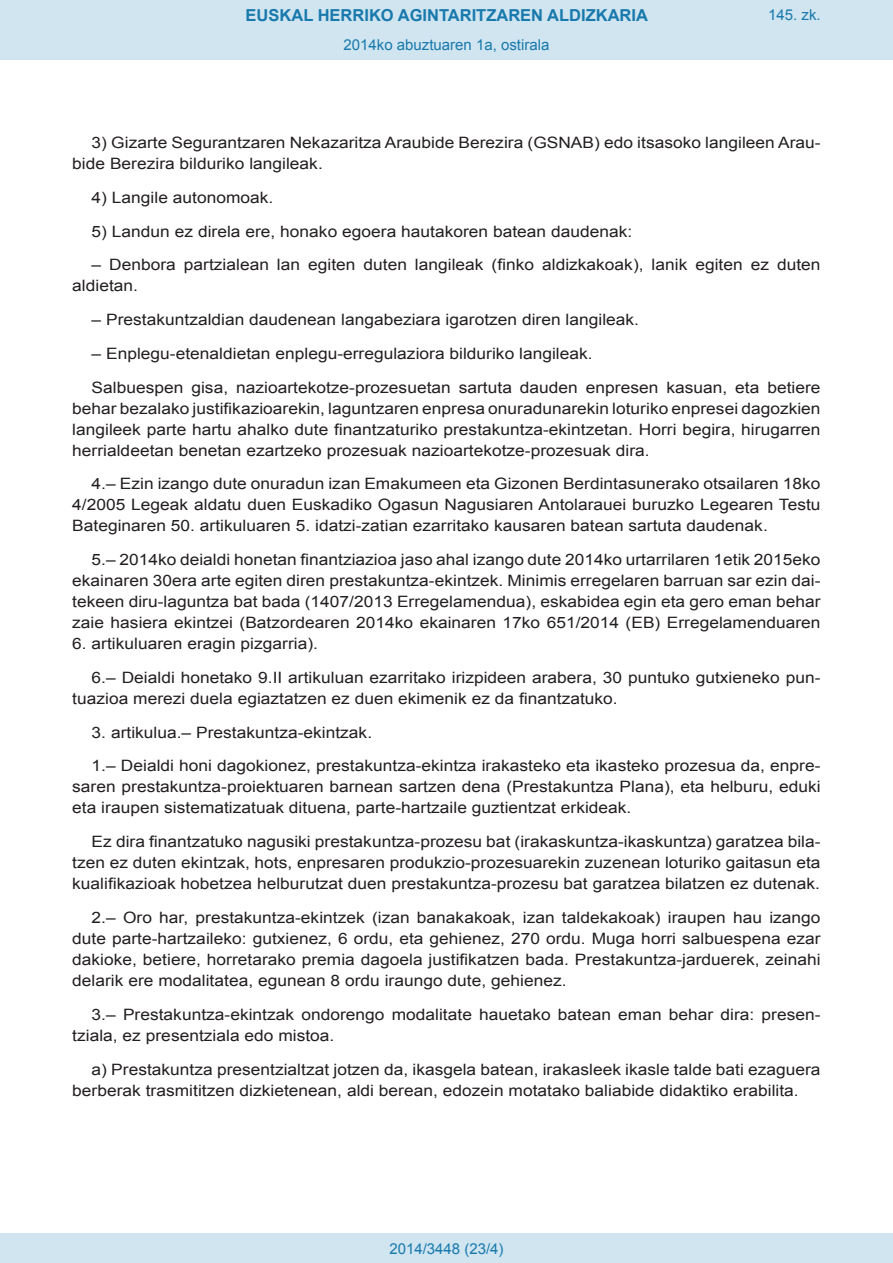
<style>
.page{position:relative;width:893px;height:1263px;background:#fff}
.page>*{position:absolute;margin:0;border:0;box-sizing:border-box;transform-origin:0 0}
.t1{font:700 16.5px "Arial";color:#1879ad}
.BOPVDetalle{font:15.6px/21px "Arial";color:#231f20;text-align:justify;scale:1.11 1}
.Paginacion_Centro{font:15px "Arial";color:#1879ad}
</style>
<div class="page">
<div style="left:0;top:0;width:893px;height:60px;background:#d0e5f0"></div>
<div style="left:0;top:1233px;width:893px;height:30px;background:#d0e5f0"></div>
<p class="t1" style="left:246px;top:4px;width:404px">EUSKAL HERRIKO AGINTARITZAREN ALDIZKARIA</p>
<p class="Paginacion_Centro" style="left:343px;top:35px;width:207px">2014ko abuztuaren 1a, ostirala</p>
<p class="Paginacion_Centro" style="left:768px;top:5px;width:54px">145. zk.</p>
<p class="BOPVDetalle" style="left:72px;top:132px;width:676px;text-indent:19px">3) Gizarte Segurantzaren Nekazaritza Araubide Berezira (GSNAB) edo itsasoko langileen Arau&shy;bide Berezira bilduriko langileak.</p>
<p class="BOPVDetalle" style="left:92px;top:187px;width:165px">4) Langile autonomoak.</p>
<p class="BOPVDetalle" style="left:92px;top:221px;width:489px">5) Landun ez direla ere, honako egoera hautakoren batean daudenak:</p>
<p class="BOPVDetalle" style="left:72px;top:255px;width:676px;text-indent:19px">– Denbora partzialean lan egiten duten langileak (finko aldizkakoak), lanik egiten ez duten aldietan.</p>
<p class="BOPVDetalle" style="left:92px;top:309px;width:495px">– Prestakuntzaldian daudenean langabeziara igarotzen diren langileak.</p>
<p class="BOPVDetalle" style="left:92px;top:343px;width:453px">– Enplegu-etenaldietan enplegu-erregulaziora bilduriko langileak.</p>
<p class="BOPVDetalle" style="left:72px;top:377px;width:676px;text-indent:19px">Salbuespen gisa, nazioartekotze-prozesuetan sartuta dauden enpresen kasuan, eta betiere behar bezalako justifikazioarekin, laguntzaren enpresa onuradunarekin loturiko enpresei dagozkien langileek parte hartu ahalko dute finantzaturiko prestakuntza-ekintzetan. Horri begira, hirugarren herrialdeetan benetan ezartzeko prozesuak nazioartekotze-prozesuak dira.</p>
<p class="BOPVDetalle" style="left:72px;top:474px;width:676px;text-indent:19px">4.– Ezin izango dute onuradun izan Emakumeen eta Gizonen Berdintasunerako otsailaren 18ko 4/2005 Legeak aldatu duen Euskadiko Ogasun Nagusiaren Antolarauei buruzko Legearen Testu Bateginaren 50. artikuluaren 5. idatzi-zatian ezarritako kausaren batean sartuta daudenak.</p>
<p class="BOPVDetalle" style="left:72px;top:549px;width:676px;text-indent:19px">5.– 2014ko deialdi honetan finantziazioa jaso ahal izango dute 2014ko urtarrilaren 1etik 2015eko ekainaren 30era arte egiten diren prestakuntza-ekintzek. Minimis erregelaren barruan sar ezin dai&shy;tekeen diru-laguntza bat bada (1407/2013 Erregelamendua), eskabidea egin eta gero eman behar zaie hasiera ekintzei (Batzordearen 2014ko ekainaren 17ko 651/2014 (EB) Erregelamenduaren</p>
<p class="BOPVDetalle" style="left:72px;top:633px;width:223px">6. artikuluaren eragin pizgarria).</p>
<p class="BOPVDetalle" style="left:72px;top:667px;width:676px;text-indent:19px">6.– Deialdi honetako 9.II artikuluan ezarritako irizpideen arabera, 30 puntuko gutxieneko pun&shy;tuazioa merezi duela egiaztatzen ez duen ekimenik ez da finantzatuko.</p>
<p class="BOPVDetalle" style="left:92px;top:722px;width:254px">3. artikulua.– Prestakuntza-ekintzak.</p>
<p class="BOPVDetalle" style="left:72px;top:756px;width:676px;text-indent:19px">1.– Deialdi honi dagokionez, prestakuntza-ekintza irakasteko eta ikasteko prozesua da, enpre&shy;saren prestakuntza-proiektuaren barnean sartzen dena (Prestakuntza Plana), eta helburu, eduki eta iraupen sistematizatuak dituena, parte-hartzaile guztientzat erkideak.</p>
<p class="BOPVDetalle" style="left:72px;top:831px;width:676px;text-indent:19px">Ez dira finantzatuko nagusiki prestakuntza-prozesu bat (irakaskuntza-ikaskuntza) garatzea bila&shy;tzen ez duten ekintzak, hots, enpresaren produkzio-prozesuarekin zuzenean loturiko gaitasun eta kualifikazioak hobetzea helburutzat duen prestakuntza-prozesu bat garatzea bilatzen ez dutenak.</p>
<p class="BOPVDetalle" style="left:72px;top:907px;width:676px;text-indent:19px">2.– Oro har, prestakuntza-ekintzek (izan banakakoak, izan taldekakoak) iraupen hau izango dute parte-hartzaileko: gutxienez, 6 ordu, eta gehienez, 270 ordu. Muga horri salbuespena ezar dakioke, betiere, horretarako premia dagoela justifikatzen bada. Prestakuntza-jarduerek, zeinahi delarik ere modalitatea, egunean 8 ordu iraungo dute, gehienez.</p>
<p class="BOPVDetalle" style="left:72px;top:1004px;width:676px;text-indent:19px">3.– Prestakuntza-ekintzak ondorengo modalitate hauetako batean eman behar dira: presen&shy;tziala, ez presentziala edo mistoa.</p>
<p class="BOPVDetalle" style="left:72px;top:1059px;width:676px;text-indent:19px">a) Prestakuntza presentzialtzat jotzen da, ikasgela batean, irakasleek ikasle talde bati ezaguera berberak trasmititzen dizkietenean, aldi berean, edozein motatako baliabide didaktiko erabilita.</p>
<p class="Paginacion_Centro" style="left:389px;top:1238px;width:116px">2014/3448 (23/4)</p>
</div>
